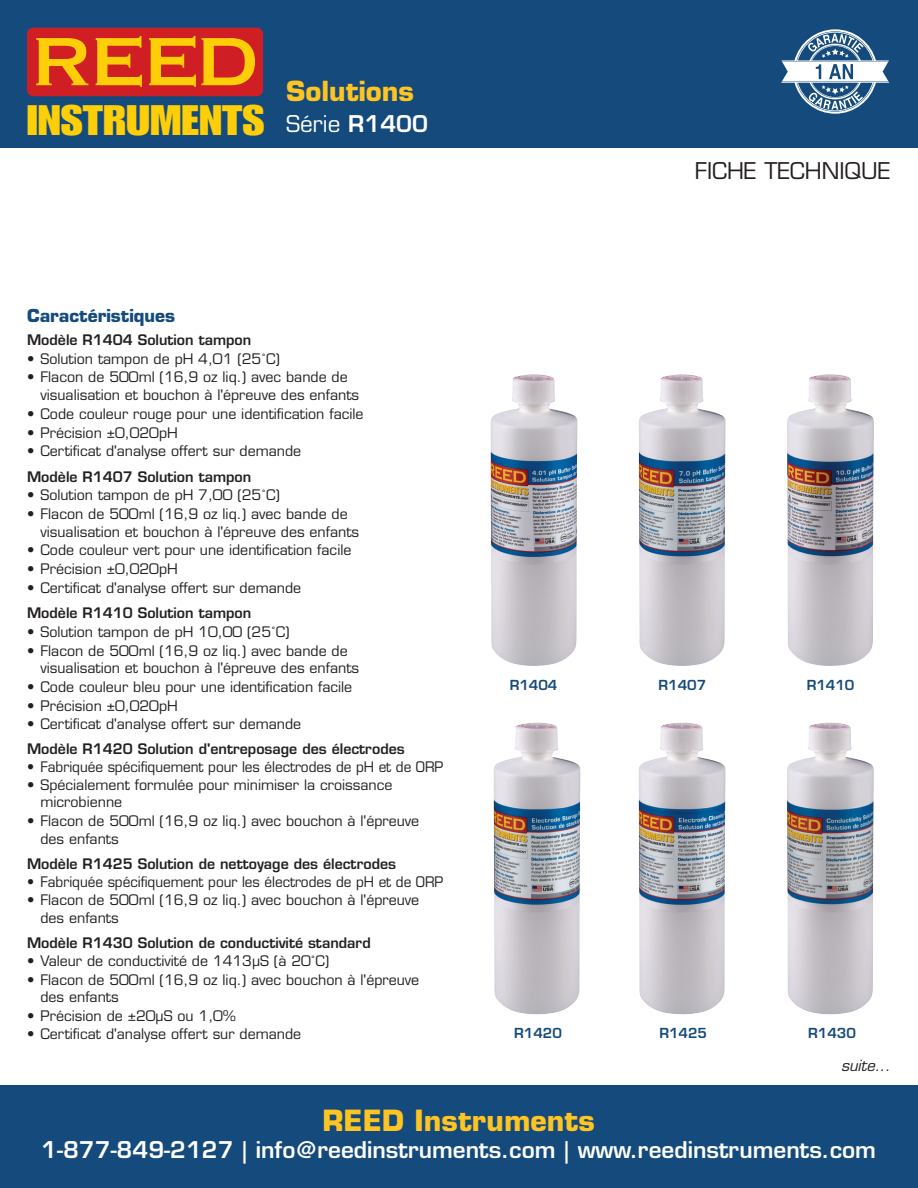
<style>
.page{position:relative;width:918px;height:1188px;background:#fff}
.page>*{position:absolute;margin:0;border:0;box-sizing:border-box;transform-origin:0 0}
.t1{font:41.7px "Impact LT Std";color:#fece08;scale:1.19 1}
.t2{font:700 28.5px "Eurostile LT Std";color:#fec422}
.t3{font:700 27px "Eurostile LT Std";color:#fec422}
.t4{font:600 22.5px "Eurostile LT Std";color:#fff}
.t5{font:22.5px "Eurostile LT Std";color:#231f20}
.t6{font:22.5px "Eurostile LT Std";color:#fff}
.t7{font:700 17.4px "Eurostile LT Std";color:#144a7c}
.t8{font:italic 15px "Eurostile LT Std";color:#231f20}
.t9{font:14.1px/17.5px "Eurostile LT Std";color:#231f20}
.t10{font:600 14.1px "Eurostile LT Std";color:#231f20}
.t11{font:14.1px "Eurostile LT Std";color:#231f20;scale:.96 1}
.t12{font:600 13.5px "Eurostile LT Std";color:#144a7c}
.s1{font-weight:600}
</style>
<div class="page">
<div style="left:0;top:0;width:918px;height:148px;background:#144a7c"></div>
<div style="left:0;top:1085px;width:918px;height:103px;background:#144a7c"></div>
<svg style="left:781px;top:29px;width:108px;height:85px"></svg>
<div style="left:27px;top:28px;width:236px;height:68px;background:#d01e25;border-radius:6px"></div>
<svg style="left:36px;top:38px;width:52px;height:47px"></svg>
<svg style="left:96px;top:36px;width:46px;height:51px"></svg>
<svg style="left:149px;top:36px;width:106px;height:51px"></svg>
<img style="left:493px;top:723px;width:87px;height:292px">
<img style="left:490px;top:374px;width:87px;height:292px">
<img style="left:638px;top:723px;width:88px;height:292px">
<img style="left:638px;top:374px;width:88px;height:292px">
<img style="left:787px;top:723px;width:87px;height:292px">
<img style="left:787px;top:374px;width:87px;height:292px">
<h1 class="t1" style="left:27px;top:96px;width:201px">INSTRUMENTS</h1>
<h3 class="t3" style="left:286px;top:75px;width:130px">Solutions</h3>
<h3 class="t6" style="left:286px;top:110px;width:143px">Série <span class="s1">R1400</span></h3>
<p class="t7" style="left:27px;top:305px;width:150px">Caractéristiques</p>
<p class="t10" style="left:27px;top:331px;width:226px">Modèle R1404 Solution tampon</p>
<p class="t9" style="left:27px;top:350px;width:254px"><span class="s1">•</span> Solution tampon de pH 4,01 (25˚C)</p>
<p class="t9" style="left:40px;top:369px;width:320px;text-indent:-14px">• Flacon de 500ml (16,9 oz liq.) avec bande de visualisation et bouchon à l'épreuve des enfants</p>
<p class="t9" style="left:27px;top:405px;width:338px">• Code couleur rouge pour une identification facile</p>
<p class="t9" style="left:27px;top:424px;width:152px">• Précision ±0,020pH</p>
<p class="t9" style="left:27px;top:442px;width:276px">• Certificat d'analyse offert sur demande</p>
<p class="t10" style="left:27px;top:468px;width:226px">Modèle R1407 Solution tampon</p>
<p class="t9" style="left:27px;top:487px;width:254px"><span class="s1">•</span> Solution tampon de pH 7,00 (25˚C)</p>
<p class="t9" style="left:40px;top:505px;width:320px;text-indent:-13px">• Flacon de 500ml (16,9 oz liq.) avec bande de visualisation et bouchon à l'épreuve des enfants</p>
<p class="t9" style="left:27px;top:542px;width:326px">• Code couleur vert pour une identification facile</p>
<p class="t9" style="left:27px;top:560px;width:152px">• Précision ±0,020pH</p>
<p class="t9" style="left:27px;top:579px;width:276px">• Certificat d'analyse offert sur demande</p>
<p class="t10" style="left:27px;top:604px;width:226px">Modèle R1410 Solution tampon</p>
<p class="t9" style="left:27px;top:623px;width:264px"><span class="s1">•</span> Solution tampon de pH 10,00 (25˚C)</p>
<p class="t9" style="left:40px;top:642px;width:320px;text-indent:-13px">• Flacon de 500ml (16,9 oz liq.) avec bande de visualisation et bouchon à l'épreuve des enfants</p>
<p class="t9" style="left:27px;top:678px;width:327px">• Code couleur bleu pour une identification facile</p>
<p class="t9" style="left:27px;top:697px;width:152px">• Précision ±0,020pH</p>
<p class="t9" style="left:27px;top:716px;width:276px">• Certificat d'analyse offert sur demande</p>
<p class="t10" style="left:27px;top:740px;width:379px">Modèle R1420 Solution d'entreposage des électrodes</p>
<p class="t11" style="left:27px;top:759px;width:435px">• Fabriquée spécifiquement pour les électrodes de pH et de ORP</p>
<p class="t9" style="left:40px;top:777px;width:354px;line-height:17px;text-indent:-14px">• Spécialement formulée pour minimiser la croissance microbienne</p>
<p class="t9" style="left:40px;top:812px;width:380px;text-indent:-13px">• Flacon de 500ml (16,9 oz liq.) avec bouchon à l'épreuve des enfants</p>
<p class="t10" style="left:27px;top:855px;width:371px">Modèle R1425 Solution de nettoyage des électrodes</p>
<p class="t11" style="left:27px;top:873px;width:435px">• Fabriquée spécifiquement pour les électrodes de pH et de ORP</p>
<p class="t9" style="left:40px;top:892px;width:380px;text-indent:-13px">• Flacon de 500ml (16,9 oz liq.) avec bouchon à l'épreuve des enfants</p>
<p class="t10" style="left:27px;top:934px;width:345px">Modèle R1430 Solution de conductivité standard</p>
<p class="t9" style="left:27px;top:952px;width:304px"><span class="s1">•</span> Valeur de conductivité de 1413µS (à 20˚C)</p>
<p class="t9" style="left:40px;top:971px;width:380px;text-indent:-13px">• Flacon de 500ml (16,9 oz liq.) avec bouchon à l'épreuve des enfants</p>
<p class="t9" style="left:27px;top:1007px;width:210px">• Précision de ±20µS ou 1,0%</p>
<p class="t9" style="left:27px;top:1025px;width:276px">• Certificat d'analyse offert sur demande</p>
<p class="t12" style="left:514px;top:1025px;width:49px">R1420</p>
<p class="t12" style="left:510px;top:677px;width:49px">R1404</p>
<h3 class="t5" style="left:695px;top:157px;width:197px">FICHE TECHNIQUE</h3>
<p class="t12" style="left:659px;top:677px;width:49px">R1407</p>
<p class="t12" style="left:807px;top:677px;width:49px">R1410</p>
<p class="t12" style="left:659px;top:1025px;width:49px">R1425</p>
<p class="t12" style="left:808px;top:1025px;width:49px">R1430</p>
<p class="t8" style="left:841px;top:1057px;width:51px">suite...</p>
<h2 class="t2" style="left:323px;top:1102px;width:274px">REED Instruments</h2>
<h3 class="t4" style="left:41px;top:1135px;width:836px">1-877-849-2127 | info@reedinstruments.com | www.reedinstruments.com</h3>
</div>
